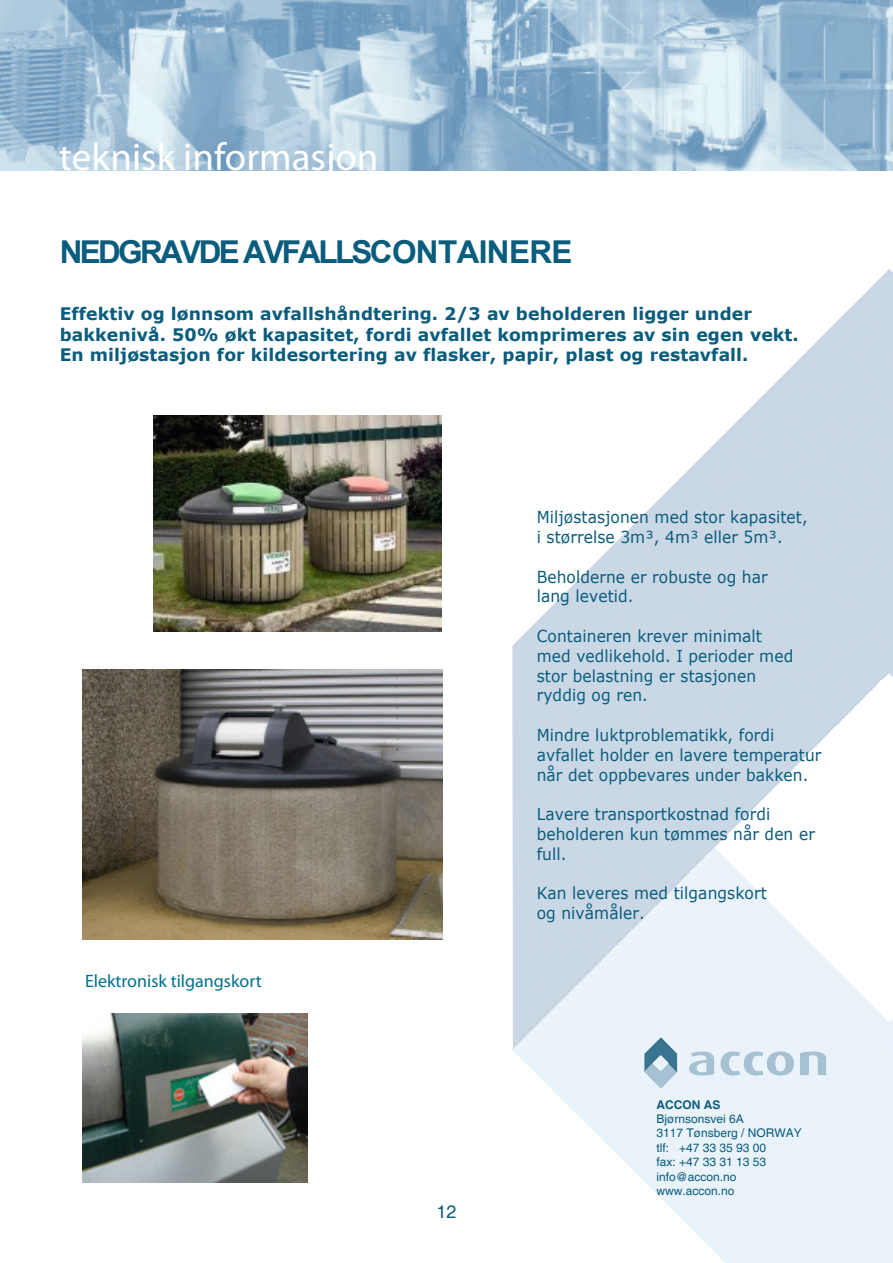
<style>
.page{position:relative;width:893px;height:1263px;background:#fff}
.page>*{position:absolute;margin:0;border:0;box-sizing:border-box;transform-origin:0 0}
.t1{font:39px "Myriad Pro";color:#fff}
.t2{font:700 31.5px "Arial";letter-spacing:-.085em;color:#0a5c7d}
.t3{font:18px "Myriad Pro";color:#00718d}
.t4{font:18px "Helvetica";color:#0a5c7d}
.t5{font:700 17.25px/20.7px "Verdana";letter-spacing:.005em;color:#0a5c7d}
.t6{font:16.5px/19.8px "Verdana";letter-spacing:.005em;color:#0a5c7d;scale:.94 1}
.t7{font:12px "Helvetica";color:#0a5c7d}
.t8{font:700 12px "Helvetica";color:#0a5c7d}
</style>
<div class="page">
<img style="left:512px;top:269px;width:381px;height:994px">
<img style="left:0;top:0;width:893px;height:170px">
<img style="left:644px;top:1037px;width:17px;height:43px">
<img style="left:153px;top:416px;width:288px;height:215px">
<img style="left:82px;top:670px;width:360px;height:270px">
<img style="left:82px;top:1013px;width:225px;height:170px">
<p class="t1" style="left:59px;top:133px;width:321px">teknisk informasjon</p>
<p class="t2" style="left:60px;top:232px;width:514px">NEDGRAVDE AVFALLSCONTAINERE</p>
<p class="t5" style="left:60px;top:303px;width:741px">Effektiv og lønnsom avfallshåndtering. 2/3 av beholderen ligger under bakkenivå. 50% økt kapasitet, fordi avfallet komprimeres av sin egen vekt.<br>En miljøstasjon for kildesortering av flasker, papir, plast og restavfall.</p>
<p class="t3" style="left:85px;top:970px;width:178px">Elektronisk tilgangskort</p>
<p class="t4" style="left:436px;top:1201px;width:22px">12</p>
<p class="t6" style="left:537px;top:507px;width:290px">Miljøstasjonen med stor kapasitet, i størrelse 3m³, 4m³ eller 5m³.</p>
<p class="t6" style="left:537px;top:567px;width:247px">Beholderne er robuste og har lang levetid.</p>
<p class="t6" style="left:537px;top:626px;width:274px">Containeren krever minimalt med vedlikehold. I perioder med stor belastning er stasjonen ryddig og ren.</p>
<p class="t6" style="left:537px;top:725px;width:305px">Mindre luktproblematikk, fordi avfallet holder en lavere temperatur når det oppbevares under bakken.</p>
<p class="t6" style="left:537px;top:804px;width:297px">Lavere transportkostnad fordi beholderen kun tømmes når den er full.</p>
<p class="t6" style="left:537px;top:884px;width:246px">Kan leveres med tilgangskort og nivåmåler.</p>
<p class="t8" style="left:656px;top:1097px;width:65px">ACCON AS</p>
<p class="t7" style="left:656px;top:1112px;width:89px">Bjørnsonsvei 6A</p>
<p class="t7" style="left:656px;top:1126px;width:147px">3117 Tønsberg / NORWAY</p>
<p class="t7" style="left:656px;top:1140px;width:111px">tlf: +47 33 35 93 00</p>
<p class="t7" style="left:656px;top:1155px;width:111px">fax: +47 33 31 13 53</p>
<p class="t7" style="left:656px;top:1169px;width:82px">info@accon.no</p>
<p class="t7" style="left:656px;top:1184px;width:80px">www.accon.no</p>
</div>
